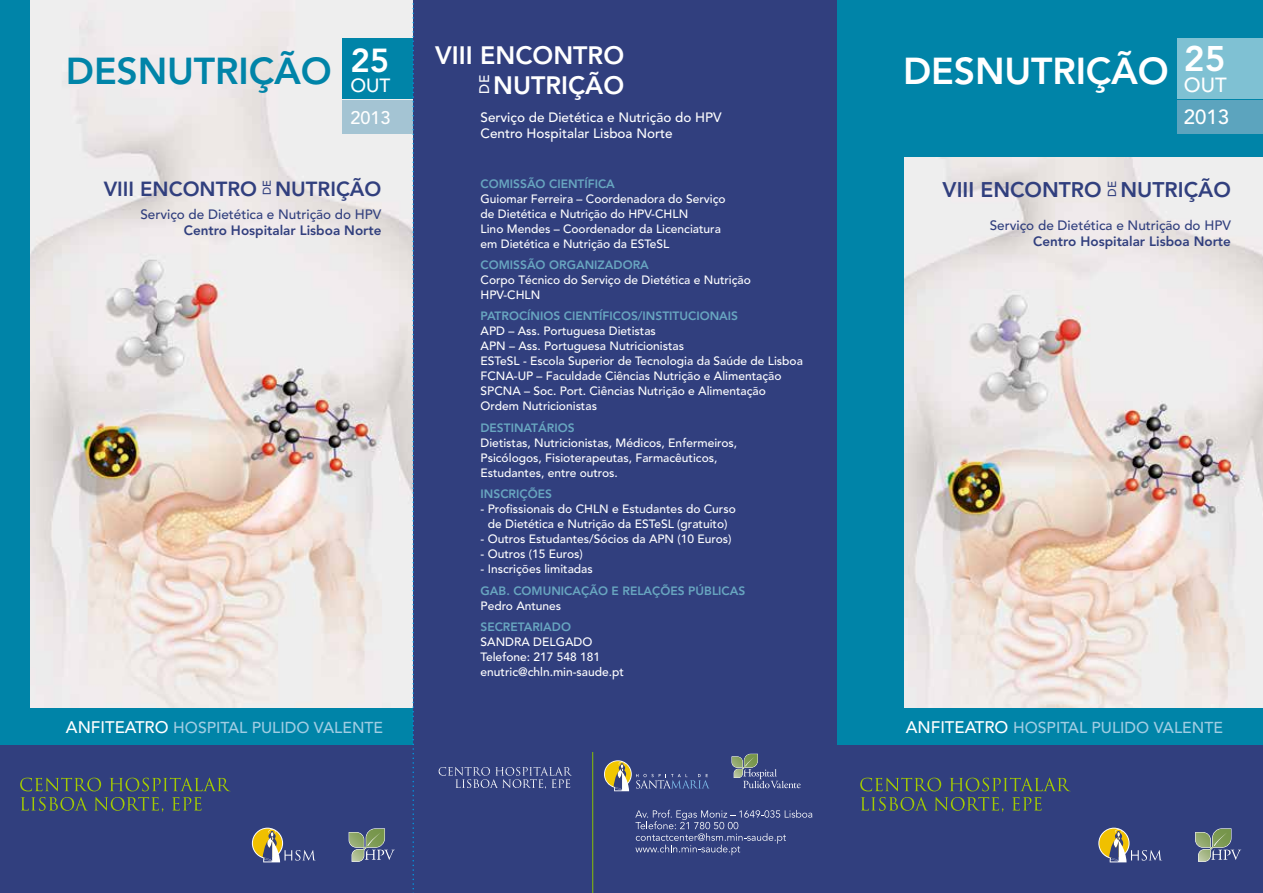
<style>
.page{position:relative;width:1263px;height:893px;background:#313f7e}
.page>*{position:absolute;margin:0;border:0;box-sizing:border-box;transform-origin:0 0}
.t1{font:800 37.2px "Avenir";letter-spacing:-.005em;color:#fff}
.t2{font:800 37.2px "Avenir";letter-spacing:-.005em;color:#0084a8}
.t3{font:800 35.4px "Avenir";color:#fff}
.t4{font:800 33px "Avenir";color:#fff}
.t5{font:800 25.05px "Avenir";color:#fff}
.t6{font:800 21px "Avenir";color:#313f7e}
.t7{font:500 20.4px "Avenir";color:#fff}
.t8{font:800 20.25px "Avenir";color:#313f7e}
.t9{font:500 19.05px "Avenir";color:#fff}
.t10{font:500 18px "Avenir";color:#fff}
.t11{font:500 15.75px "Avenir";color:#a0cde3}
.t12{font:500 13.8px "Avenir";color:#fff}
.t13{font:500 13.5px "Avenir";color:#313f7e}
.t14{font:500 13.5px/16.2px "Avenir";color:#fff}
.t15{font:800 13.5px "Avenir";color:#313f7e}
.t16{font:500 12px/15px "Avenir";color:#fff}
.t17{font:800 12px "Avenir";color:#68a6c0}
.t18{font:500 11.55px "Avenir";color:#313f7e}
.t19{font:500 11.1px "Avenir";color:#313f7e}
.s1{font-size:16.65px;color:#fff}
</style>
<div class="page">
<div style="left:0;top:0;width:412px;height:744px;background:#0084a8"></div>
<div style="left:838px;top:0;width:425px;height:744px;background:#0084a8"></div>
<img style="left:904px;top:157px;width:359px;height:550px">
<div style="left:1177px;top:38px;width:86px;height:60px;background:#7fc1d3"></div>
<div style="left:1177px;top:101px;width:86px;height:33px;background:#5ca4be"></div>
<img style="left:31px;top:0;width:381px;height:707px">
<div style="left:342px;top:38px;width:70px;height:60px;background:#0084a8"></div>
<div style="left:342px;top:101px;width:70px;height:33px;background:#a4c4d3"></div>
<svg style="left:412px;top:0;width:2px;height:893px"></svg>
<svg style="left:860px;top:778px;width:211px;height:34px"></svg>
<svg style="left:20px;top:778px;width:211px;height:34px"></svg>
<svg style="left:1098px;top:828px;width:64px;height:34px"></svg>
<svg style="left:1195px;top:828px;width:46px;height:34px"></svg>
<svg style="left:252px;top:828px;width:64px;height:34px"></svg>
<svg style="left:349px;top:828px;width:46px;height:34px"></svg>
<svg style="left:635px;top:810px;width:177px;height:45px"></svg>
<hr style="left:592px;top:753px;width:1px;height:140px;background:#8ac100">
<svg style="left:439px;top:767px;width:133px;height:22px"></svg>
<svg style="left:604px;top:760px;width:106px;height:31px"></svg>
<svg style="left:731px;top:754px;width:70px;height:34px"></svg>
<h3 class="t4" style="left:350px;top:41px;width:41px">25</h3>
<h2 class="t3" style="left:1184px;top:37px;width:43px">25</h2>
<h3 class="t9" style="left:350px;top:75px;width:15px">OUT</h3>
<h3 class="t7" style="left:1184px;top:74px;width:15px">OUT</h3>
<h3 class="t10" style="left:350px;top:107px;width:42px">2013</h3>
<h3 class="t7" style="left:1184px;top:106px;width:47px">2013</h3>
<h3 class="t5" style="left:435px;top:40px;width:190px">VIII EN CONTRO</h3>
<p class="t12" style="left:476px;top:94px;width:20px;rotate:-90deg">De</p>
<h3 class="t5" style="left:493px;top:70px;width:133px">NUTRIÇÃO</h3>
<p class="t14" style="left:480px;top:109px;width:243px">Serviço de Dietética e N utrição do HPV<br>Centro Hospitalar Lisboa N orte</p>
<p class="t17" style="left:480px;top:176px;width:136px">COMISSÃO CIENTÍFICA</p>
<p class="t16" style="left:480px;top:191px;width:247px">Guiomar Ferreira – Coordenadora do Serviço de Dietética e N utrição do HPV-CHLN<br>Lino Mendes – Coordenador da Licenciatura em Dietética e N utrição da ESTeSL</p>
<p class="t17" style="left:480px;top:258px;width:170px">COMISSÃO ORGAN IZADORA</p>
<p class="t16" style="left:480px;top:273px;width:272px">Corpo Técnico do Serviço de Dietética e N utrição<br>HPV-CHLN</p>
<p class="t17" style="left:480px;top:309px;width:16px">PATROC</p>
<p class="t17" style="left:527px;top:309px;width:21px">ÍNIOS</p>
<p class="t17" style="left:564px;top:309px;width:47px">CIE NTÍFICOS</p>
<p class="t17" style="left:638px;top:309px;width:26px">/INSTITUCIO</p>
<p class="t17" style="left:710px;top:309px;width:17px">NAIS</p>
<p class="t16" style="left:480px;top:324px;width:324px">APD – Ass. Portuguesa Dietistas<br>APN – Ass. Portuguesa N utricionistas<br>ESTeSL - Escola Superior de Tecnologia da Saúde de Lisboa FCNA-UP – Faculdade Ciências N utrição e Alimentação SPCNA – Soc. Port. Ciências N utrição e Alimentação Ordem N utricionistas</p>
<p class="t17" style="left:480px;top:421px;width:95px">DESTINATÁRIOS</p>
<p class="t16" style="left:480px;top:435px;width:258px">Dietistas, N utricionistas, Médicos, Enfermeiros,<br>Psicólogos, Fisioterapeutas, Farmacêuticos,<br>Estudantes, entre outros.</p>
<p class="t17" style="left:480px;top:487px;width:21px">INSCRIÇ</p>
<p class="t17" style="left:528px;top:487px;width:18px">ÕES</p>
<p class="t16" style="left:480px;top:502px;width:257px;text-align:center">- Profissionais do CHLN e Estudantes do Curso de Dietética e N utrição da ESTeSL (gratuito)</p>
<p class="t16" style="left:480px;top:532px;width:252px">- Outros Estudantes/Sócios da APN (10 Euros)</p>
<p class="t16" style="left:480px;top:547px;width:104px">- Outros (15 Euros)</p>
<p class="t16" style="left:480px;top:562px;width:114px">- I nscrições limitadas</p>
<p class="t17" style="left:480px;top:583px;width:266px">GAB. COMUN ICAÇÃO E RELAÇÕES PÚBLICAS</p>
<p class="t16" style="left:480px;top:598px;width:82px">Pedro Antunes</p>
<p class="t17" style="left:480px;top:620px;width:92px">SECRETARIADO</p>
<p class="t16" style="left:480px;top:635px;width:85px">Sandra Delgad</p>
<h1 class="t2" style="left:66px;top:49px;width:267px">DESNUTRIÇÃO</h1>
<h1 class="t1" style="left:903px;top:49px;width:267px">DESNUTRIÇÃO</h1>
<h3 class="t8" style="left:104px;top:177px;width:279px">VIII EN CONTRO NUTRIÇÃO</h3>
<h3 class="t6" style="left:942px;top:177px;width:290px">VIII EN CONTRO NUTRIÇÃO</h3>
<p class="t19" style="left:261px;top:195px;width:17px;rotate:-90deg">De</p>
<p class="t13" style="left:140px;top:207px;width:243px">Serviço de Dietética e N utrição do HPV</p>
<p class="t15" style="left:184px;top:223px;width:199px">CENTRO HOSPITALAR LISBOA NORTE</p>
<p class="t18" style="left:1105px;top:197px;width:17px;rotate:-90deg">De</p>
<p class="t13" style="left:990px;top:217px;width:243px">Serviço de Dietética e N utrição do HPV</p>
<p class="t15" style="left:1033px;top:233px;width:199px">CENTRO HOSPITALAR LISBOA NORTE</p>
<p class="t16" style="left:480px;top:635px;width:145px;text-indent:102px">o<br>Telefone: 217 548 181 enutric@chln.min-saude.pt</p>
<h3 class="t11" style="left:66px;top:718px;width:319px"><span class="s1">Anfiteatro</span> Hospital Pulido Valente</h3>
<h3 class="t11" style="left:906px;top:718px;width:319px"><span class="s1">Anfiteatro</span> Hospital Pulido Valente</h3>
</div>
